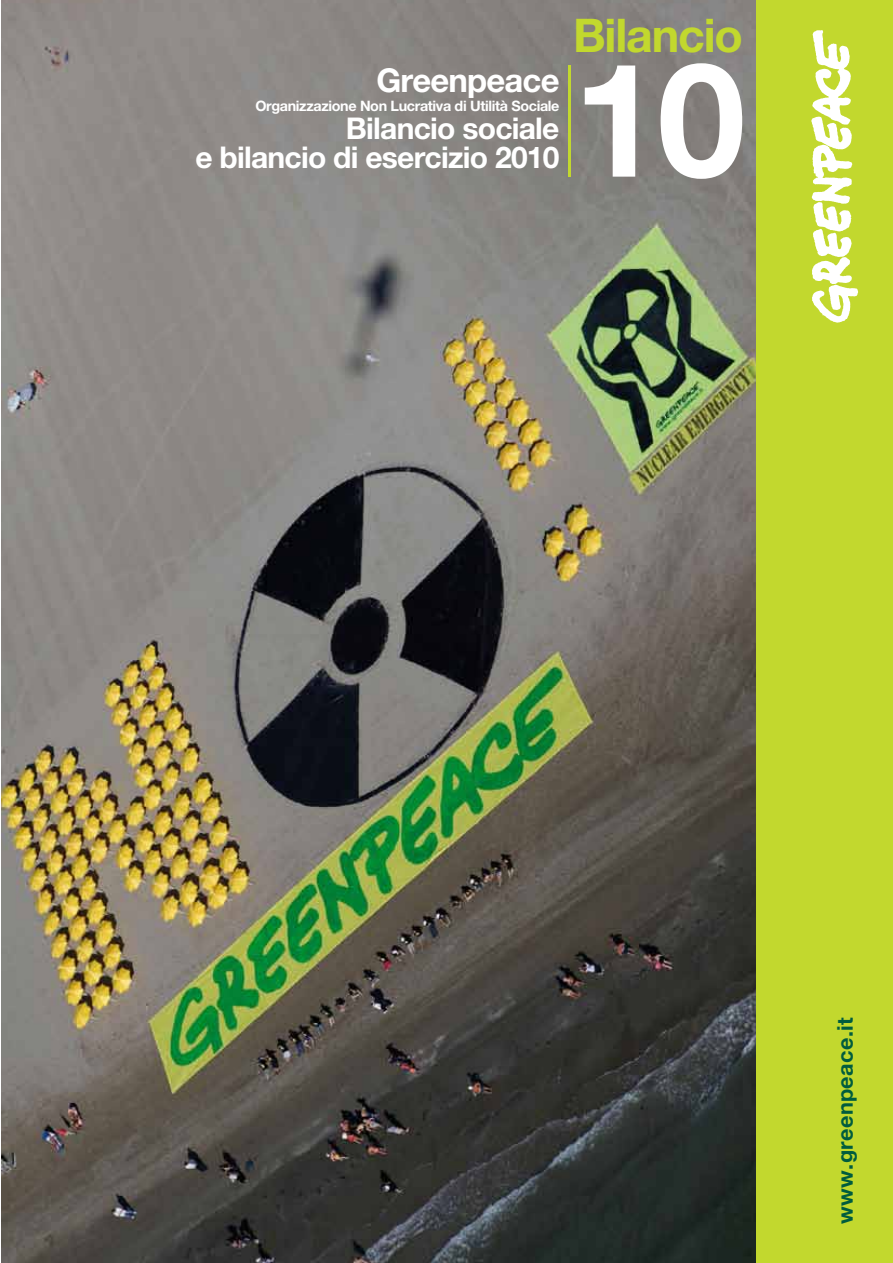
<style>
.page{position:relative;width:893px;height:1263px;background:#fff}
.page>*{position:absolute;margin:0;border:0;box-sizing:border-box;transform-origin:0 0}
.t1{font:700 158.7px "Helvetica Neue LT Std";color:#fff}
.t2{font:700 46.5px "Helvetica Neue LT Std";letter-spacing:-.025em;color:#c2d82e}
.t3{font:700 32.85px "Helvetica Neue LT Std";letter-spacing:-.025em;color:#fff}
.t4{font:700 30px/28.5px "Helvetica Neue LT Std";letter-spacing:-.025em;color:#fff;text-align:right}
.t5{font:700 21.75px "Helvetica Neue LT Std";letter-spacing:.015em;color:#005c3e}
.t6{font:700 14.4px "Helvetica Neue LT Std";letter-spacing:-.025em;color:#fff}
</style>
<div class="page">
<img style="left:1px;top:1px;width:755px;height:1262px">
<div style="left:756px;top:0;width:137px;height:1263px;background:#c2d82e"></div>
<svg style="left:811px;top:30px;width:47px;height:293px"></svg>
<hr style="left:568px;top:65px;width:2px;height:111px;background:#c2d82e">
<h3 class="t3" style="left:376px;top:60px;width:185px">Greenpeace</h3>
<p class="t6" style="left:255px;top:97px;width:306px">Organizzazione Non Lucrativa di Utilità Sociale</p>
<h3 class="t4" style="left:195px;top:114px;width:366px">Bilancio sociale<br>e bilancio di esercizio 2010</h3>
<h2 class="t2" style="left:573px;top:7px;width:171px">Bilancio</h2>
<h1 class="t1" style="left:573px;top:22px;width:174px">10</h1>
<h3 class="t5" style="left:832px;top:1223px;width:208px;rotate:-90deg">www.greenpeace.it</h3>
</div>
